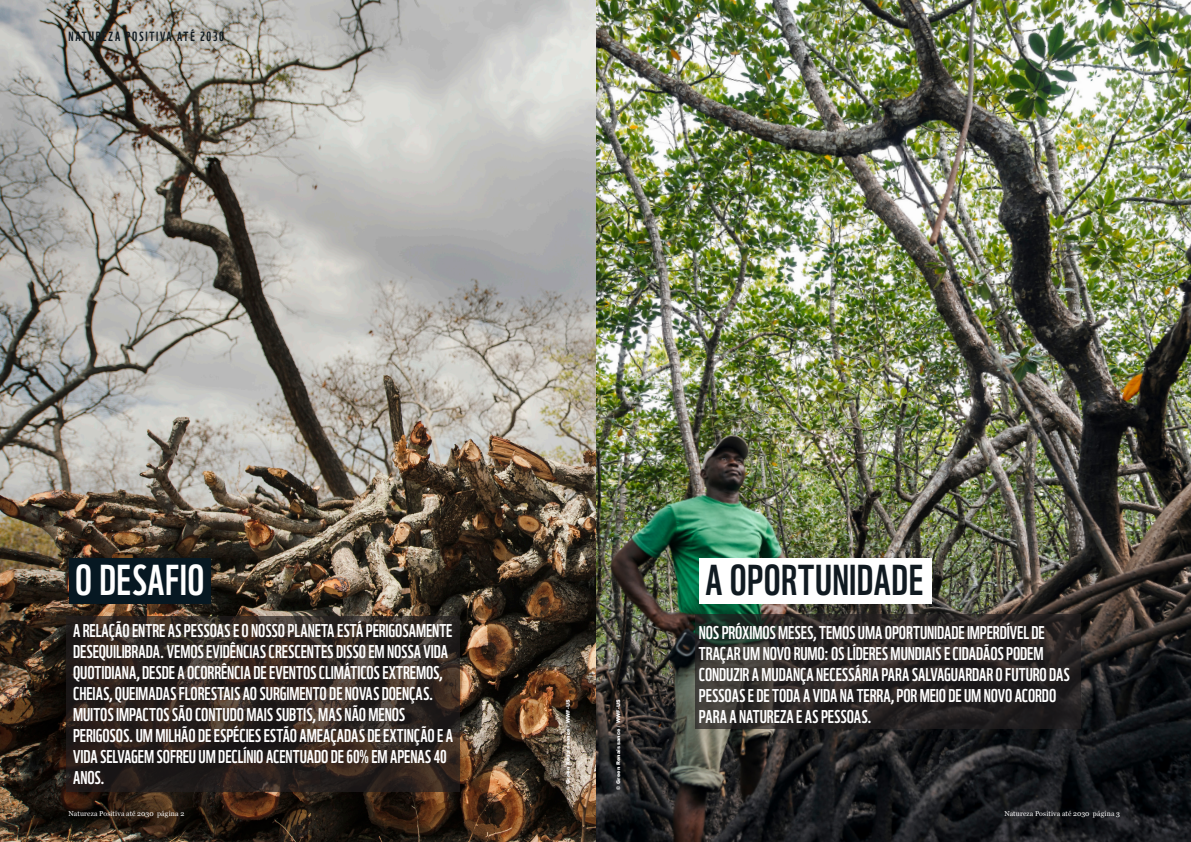
<style>
.page{position:relative;width:1191px;height:842px;background:#fff}
.page>*{position:absolute;margin:0;border:0;box-sizing:border-box;transform-origin:0 0}
.t1{font:42px "WWF";letter-spacing:.005em;color:#101a21}
.t2{font:42px "WWF";letter-spacing:.015em;color:#fff}
.t3{font:18px/21px "WWF";letter-spacing:-.005em;color:#fff}
.t4{font:13px "WWF";letter-spacing:.135em;color:#101a21}
.t5{font:7px "Georgia";letter-spacing:.015em;color:#fff}
.t6{font:900 5px "Arial";letter-spacing:.04em;color:#fff}
</style>
<div class="page">
<img style="left:595px;top:0;width:596px;height:842px">
<svg style="left:695px;top:614px;width:385px;height:115px;background:#2b2826"></svg>
<img style="left:0;top:0;width:595px;height:842px">
<svg style="left:66px;top:617px;width:393px;height:175px;background:#2f2520"></svg>
<div style="left:699px;top:558px;width:232px;height:45px;background:#fff"></div>
<div style="left:69px;top:558px;width:141px;height:45px;background:#071822"></div>
<p class="t4" style="left:69px;top:26px;width:157px">NATUREZA POSITIVA ATÉ 2030</p>
<h1 class="t2" style="left:75px;top:547px;width:131px">O DESAFIO</h1>
<h1 class="t1" style="left:705px;top:547px;width:219px">A OPORTUNIDADE</h1>
<p class="t3" style="left:73px;top:618px;width:381px">A RELAÇÃO ENTRE AS PESSOAS E O NOSSO PLANETA ESTÁ PERIGOSAMENTE DESEQUILIBRADA. VEMOS EVIDÊNCIAS CRESCENTES DISSO EM NOSSA VIDA QUOTIDIANA, DESDE A OCORRÊNCIA DE EVENTOS CLIMÁTICOS EXTREMOS, CHEIAS, QUEIMADAS FLORESTAIS AO SURGIMENTO DE NOVAS DOENÇAS.<br>MUITOS IMPACTOS SÃO CONTUDO MAIS SUBTIS, MAS NÃO MENOS PERIGOSOS. UM MILHÃO DE ESPÉCIES ESTÃO AMEAÇADAS DE EXTINÇÃO E A VIDA SELVAGEM SOFREU UM DECLÍNIO ACENTUADO DE 60% EM APENAS 40<br>ANOS.</p>
<p class="t6" style="left:564px;top:790px;width:92px;rotate:-90deg">© Green Renaissance / WWF-US</p>
<p class="t6" style="left:614px;top:790px;width:92px;rotate:-90deg">© Green Renaissance / WWF-US</p>
<p class="t3" style="left:699px;top:621px;width:372px">NOS PRÓXIMOS MESES, TEMOS UMA OPORTUNIDADE IMPERDÍVEL DE TRAÇAR UM NOVO RUMO: OS LÍDERES MUNDIAIS E CIDADÃOS PODEM CONDUZIR A MUDANÇA NECESSÁRIA PARA SALVAGUARDAR O FUTURO DAS PESSOAS E DE TODA A VIDA NA TERRA, POR MEIO DE UM NOVO ACORDO PARA A NATUREZA E AS PESSOAS.</p>
<p class="t5" style="left:69px;top:808px;width:117px">Natureza Positiva até 2030 página 2</p>
<p class="t5" style="left:1004px;top:808px;width:117px">Natureza Positiva até 2030 página 3</p>
</div>
